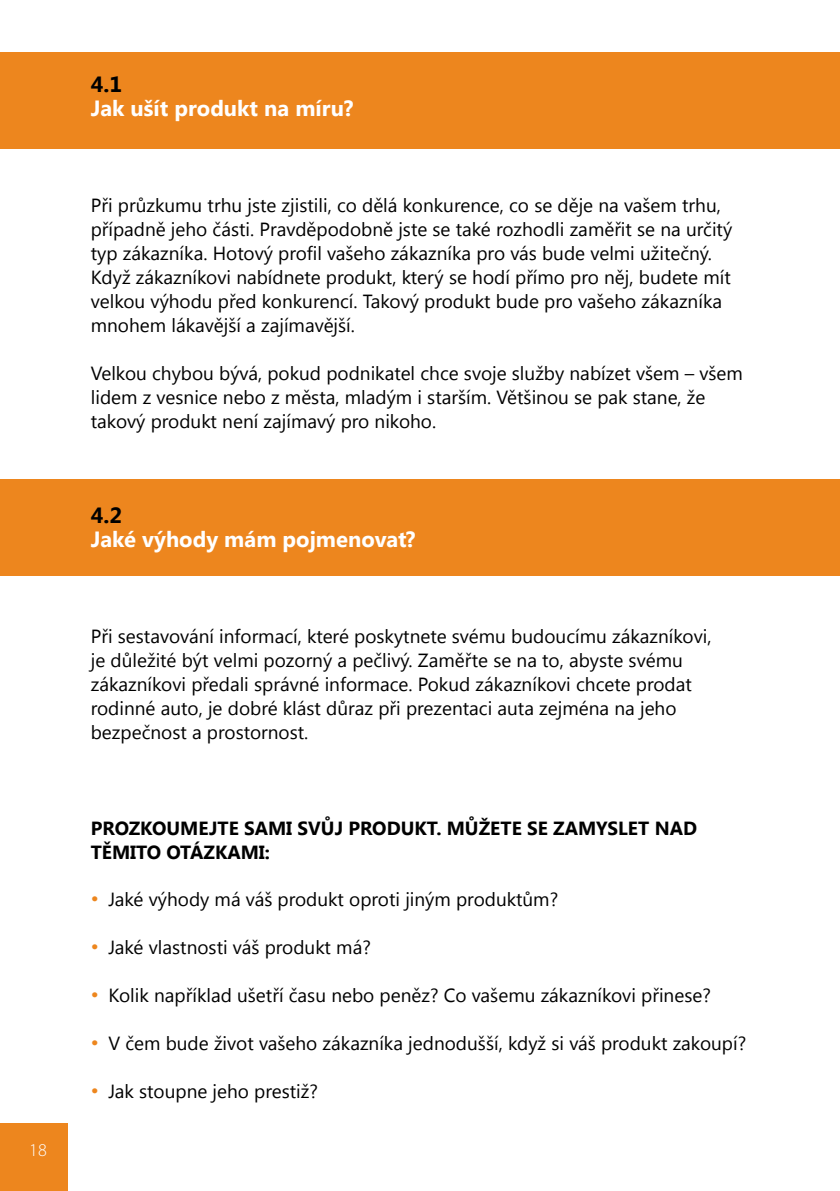
<style>
.page{position:relative;width:840px;height:1191px;background:#fff}
.page>*{position:absolute;margin:0;border:0;box-sizing:border-box;transform-origin:0 0}
.t1{font:700 22px "Segoe UI";color:#fff}
.t2{font:700 22px "Segoe UI";color:#000}
.t3{font:19px/24px "Segoe UI";color:#000}
.t4{font:700 19px/24px "Segoe UI";color:#000}
.t5{font:300 18px "Myriad Pro";color:#fff}
.s1{font-weight:700;color:#ed861e}
</style>
<div class="page">
<div style="left:0;top:52px;width:839px;height:96px;background:#ed861e"></div>
<div style="left:0;top:479px;width:839px;height:96px;background:#ed861e"></div>
<div style="left:0;top:1123px;width:68px;height:68px;background:#ed861e"></div>
<p class="t5" style="left:29px;top:1140px;width:19px">18</p>
<p class="t2" style="left:91px;top:69px;width:33px">4.1</p>
<p class="t1" style="left:91px;top:93px;width:264px">Jak ušít produkt na míru?</p>
<p class="t3" style="left:91px;top:192px;width:642px">Při průzkumu trhu jste zjistili, co dělá konkurence, co se děje na vašem trhu, případně jeho části. Pravděpodobně jste se také rozhodli zaměřit se na určitý typ zákazníka. Hotový profil vašeho zákazníka pro vás bude velmi užitečný.<br>Když zákazníkovi nabídnete produkt, který se hodí přímo pro něj, budete mít velkou výhodu před konkurencí. Takový produkt bude pro vašeho zákazníka mnohem lákavější a zajímavější.</p>
<p class="t3" style="left:91px;top:360px;width:653px">Velkou chybou bývá, pokud podnikatel chce svoje služby nabízet všem – všem lidem z vesnice nebo z města, mladým i starším. Většinou se pak stane, že takový produkt není zajímavý pro nikoho.</p>
<p class="t2" style="left:91px;top:500px;width:33px">4.2</p>
<p class="t1" style="left:91px;top:524px;width:326px">Jaké výhody mám pojmenovat?</p>
<p class="t3" style="left:91px;top:623px;width:622px">Při sestavování informací, které poskytnete svému budoucímu zákazníkovi, je důležité být velmi pozorný a pečlivý. Zaměřte se na to, abyste svému zákazníkovi předali správné informace. Pokud zákazníkovi chcete prodat rodinné auto, je dobré klást důraz při prezentaci auta zejména na jeho bezpečnost a prostornost.</p>
<p class="t4" style="left:91px;top:815px;width:607px">PROZKOUMEJTE SAMI SVŮJ PRODUKT. MŮŽETE SE ZAMYSLET NAD<br>TĚMITO OTÁZKAMI:</p>
<p class="t3" style="left:91px;top:887px;width:468px"><span class="s1">•</span> Jaké výhody má váš produkt oproti jiným produktům?</p>
<p class="t3" style="left:91px;top:934px;width:281px"><span class="s1">•</span> Jaké vlastnosti váš produkt má?</p>
<p class="t3" style="left:91px;top:982px;width:621px"><span class="s1">•</span> Kolik například ušetří času nebo peněz? Co vašemu zákazníkovi přinese?</p>
<p class="t3" style="left:91px;top:1030px;width:656px"><span class="s1">•</span> V čem bude život vašeho zákazníka jednodušší, když si váš produkt zakoupí?</p>
<p class="t3" style="left:91px;top:1078px;width:228px"><span class="s1">•</span> Jak stoupne jeho prestiž?</p>
</div>
